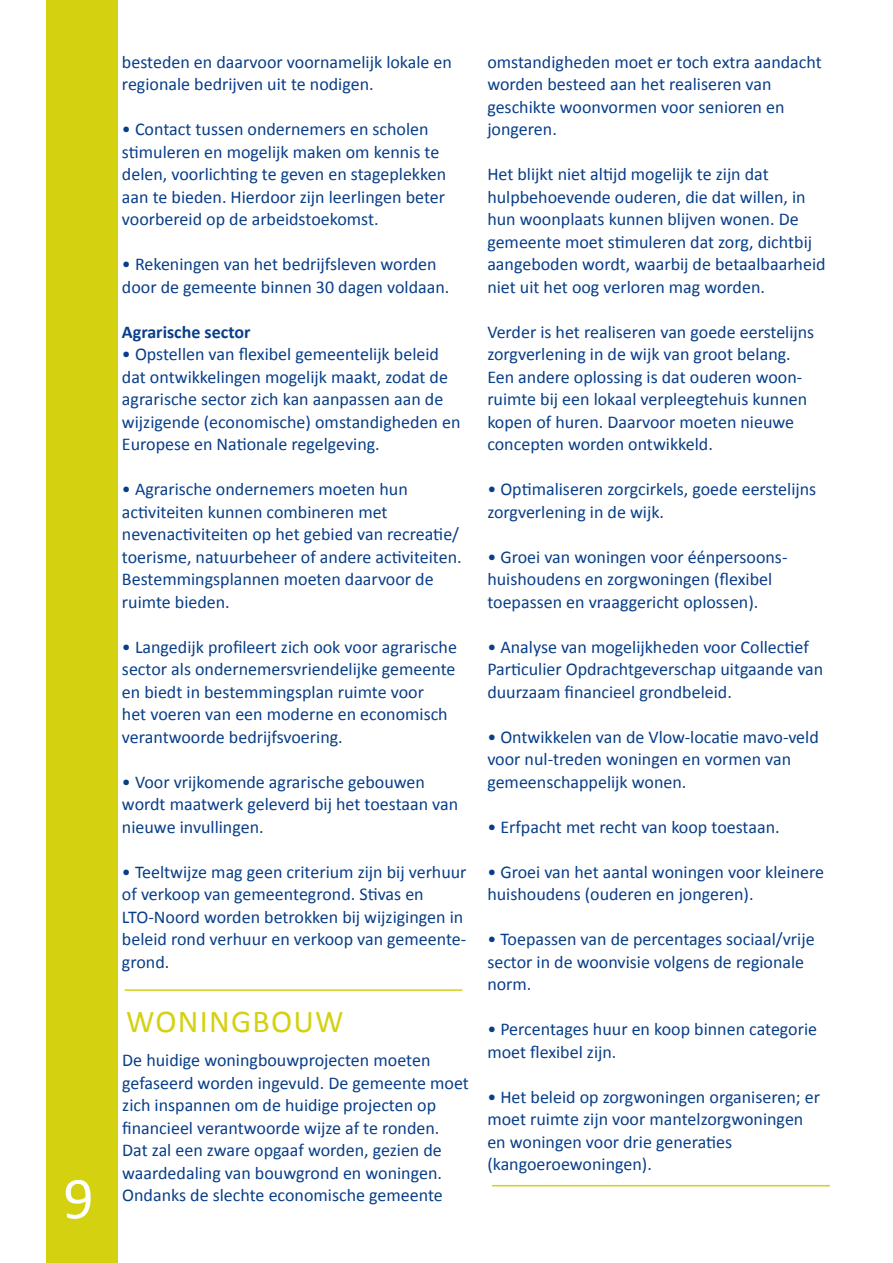
<style>
.page{position:relative;width:893px;height:1263px;background:#fff}
.page>*{position:absolute;margin:0;border:0;box-sizing:border-box;transform-origin:0 0}
.t1{font:60px "Calibri";color:#fff}
.t2{font:31.95px "Calibri";letter-spacing:.04em;color:#d4d110}
.t3{font:18px/22.5px "Calibri";color:#083e89}
.t4{font:700 18px "Calibri";color:#083e89}
</style>
<div class="page">
<div style="left:46px;top:0;width:72px;height:1263px;background:#d4d110"></div>
<hr style="left:125px;top:989px;width:337px;height:2px;background:#d4d110">
<hr style="left:492px;top:1185px;width:338px;height:1px;background:#d4d110">
<p class="t1" style="left:63px;top:1160px;width:32px">9</p>
<p class="t3" style="left:122px;top:50px;width:332px">besteden en daarvoor voornamelijk lokale en regionale bedrijven uit te nodigen.</p>
<p class="t3" style="left:122px;top:118px;width:326px">• Contact tussen ondernemers en scholen stimuleren en mogelijk maken om kennis te delen, voorlichting te geven en stageplekken aan te bieden. Hierdoor zijn leerlingen beter voorbereid op de arbeidstoekomst.</p>
<p class="t3" style="left:122px;top:253px;width:329px">• Rekeningen van het bedrijfsleven worden door de gemeente binnen 30 dagen voldaan.</p>
<p class="t4" style="left:122px;top:320px;width:130px">Agrarische sector</p>
<p class="t3" style="left:122px;top:343px;width:340px">• Opstellen van flexibel gemeentelijk beleid dat ontwikkelingen mogelijk maakt, zodat de agrarische sector zich kan aanpassen aan de wijzigende (economische) omstandigheden en Europese en Nationale regelgeving.</p>
<p class="t3" style="left:122px;top:478px;width:341px">• Agrarische ondernemers moeten hun activiteiten kunnen combineren met nevenactiviteiten op het gebied van recreatie/ toerisme, natuurbeheer of andere activiteiten.<br>Bestemmingsplannen moeten daarvoor de ruimte bieden.</p>
<p class="t3" style="left:122px;top:635px;width:336px">• Langedijk profileert zich ook voor agrarische sector als ondernemersvriendelijke gemeente en biedt in bestemmingsplan ruimte voor<br>het voeren van een moderne en economisch verantwoorde bedrijfsvoering.</p>
<p class="t3" style="left:122px;top:770px;width:338px">• Voor vrijkomende agrarische gebouwen wordt maatwerk geleverd bij het toestaan van nieuwe invullingen.</p>
<p class="t3" style="left:122px;top:860px;width:346px">• Teeltwijze mag geen criterium zijn bij verhuur of verkoop van gemeentegrond. Stivas en LTO-Noord worden betrokken bij wijzigingen in beleid rond verhuur en verkoop van gemeente&shy;grond.</p>
<p class="t2" style="left:126px;top:1002px;width:219px">WONINGBOUW</p>
<p class="t3" style="left:122px;top:1049px;width:348px">De huidige woningbouwprojecten moeten gefaseerd worden ingevuld. De gemeente moet zich inspannen om de huidige projecten op financieel verantwoorde wijze af te ronden.<br>Dat zal een zware opgaaf worden, gezien de waardedaling van bouwgrond en woningen.<br>Ondanks de slechte economische gemeente</p>
<p class="t3" style="left:487px;top:50px;width:336px">omstandigheden moet er toch extra aandacht worden besteed aan het realiseren van geschikte woonvormen voor senioren en jongeren.</p>
<p class="t3" style="left:487px;top:163px;width:340px">Het blijkt niet altijd mogelijk te zijn dat hulpbehoevende ouderen, die dat willen, in hun woonplaats kunnen blijven wonen. De gemeente moet stimuleren dat zorg, dichtbij aangeboden wordt, waarbij de betaalbaarheid niet uit het oog verloren mag worden.</p>
<p class="t3" style="left:487px;top:320px;width:328px">Verder is het realiseren van goede eerstelijns zorgverlening in de wijk van groot belang.</p>
<p class="t3" style="left:487px;top:365px;width:321px">Een andere oplossing is dat ouderen woon&shy;ruimte bij een lokaal verpleegtehuis kunnen kopen of huren. Daarvoor moeten nieuwe concepten worden ontwikkeld.</p>
<p class="t3" style="left:487px;top:478px;width:330px">• Optimaliseren zorgcirkels, goede eerstelijns zorgverlening in de wijk.</p>
<p class="t3" style="left:487px;top:545px;width:302px">• Groei van woningen voor éénpersoons&shy;huishoudens en zorgwoningen (flexibel toepassen en vraaggericht oplossen).</p>
<p class="t3" style="left:487px;top:635px;width:337px">• Analyse van mogelijkheden voor Collectief<br>Particulier Opdrachtgeverschap uitgaande van duurzaam financieel grondbeleid.</p>
<p class="t3" style="left:487px;top:725px;width:333px">• Ontwikkelen van de Vlow-locatie mavo-veld voor nul-treden woningen en vormen van gemeenschappelijk wonen.</p>
<p class="t3" style="left:487px;top:815px;width:294px">• Erfpacht met recht van koop toestaan.</p>
<p class="t3" style="left:487px;top:860px;width:338px">• Groei van het aantal woningen voor kleinere huishoudens (ouderen en jongeren).</p>
<p class="t3" style="left:487px;top:928px;width:329px">• Toepassen van de percentages sociaal/vrije sector in de woonvisie volgens de regionale norm.</p>
<p class="t3" style="left:487px;top:1018px;width:331px">• Percentages huur en koop binnen categorie moet flexibel zijn.</p>
<p class="t3" style="left:487px;top:1085px;width:334px">• Het beleid op zorgwoningen organiseren; er moet ruimte zijn voor mantelzorgwoningen en woningen voor drie generaties (kangoeroewoningen).</p>
</div>
